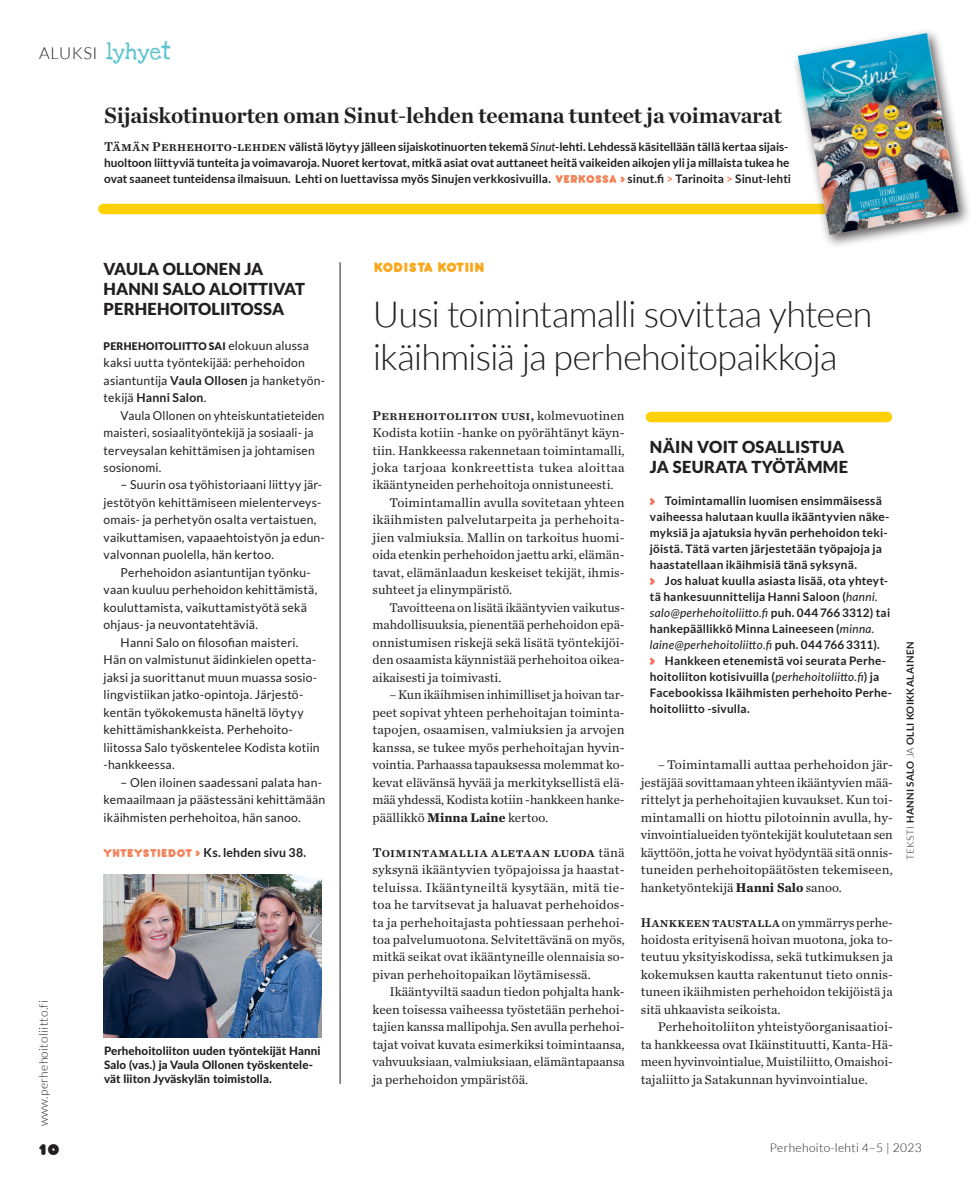
<style>
.page{position:relative;width:978px;height:1191px;background:#fff}
.page>*{position:absolute;margin:0;border:0;box-sizing:border-box;transform-origin:0 0}
.Otsikko_kainalo_LatoLight{font:300 36px "Lato";letter-spacing:-.02em;color:#231f20}
.Pikkuotsikko_nosto_Chr{font:700 22.5px "Chronicle Deck";letter-spacing:-.01em;color:#231f20}
.t1{font:900 22.5px "bubbleboddy";color:#231f20}
.Laatikonotsikko__Lato11_AC{font:900 16.5px/19.8px "Lato";letter-spacing:.01em;color:#231f20}
.Vinjetti1{font:300 16.5px "Lato";letter-spacing:.035em;color:#231f20}
.Huutomerkkiteksti{font:900 15px "bubbleboddy";letter-spacing:.04em;color:#f9a71b}
.Leipis_ei_sis{font:13.35px "Chronicle Text G1 Semi";letter-spacing:.025em;color:#231f20}
.Leipis{font:13.2px/17.5px "Chronicle Text G1";color:#231f20;text-align:justify}
.Leipis_ei_sis-2{font:13.2px/17.4px "Chronicle Text G1";color:#231f20}
.Päätteetön_liehu_ei_sis{font:12.3px/17.4px "Lato";letter-spacing:.015em;color:#231f20}
.Päätteetön_liehu_ei_sis-2{font:12.3px/17.5px "Lato";letter-spacing:.015em;color:#231f20;scale:.96 1}
.Päätteetön_liehu_ei_sis-3{font:700 12.3px "Lato";letter-spacing:.01em;color:#231f20}
.Leipis-2{font:300 12px "Lato";letter-spacing:.03em;color:#231f20}
.Laatikonteksti_bold_7_85_10_65_ei_sis{font:700 11.7px/15.9px "Lato";letter-spacing:.01em;color:#231f20}
.Kuvateksti{font:800 11.55px/14.2px "Lato";letter-spacing:.01em;color:#231f20}
.Päätteetön_liehu_ei_sis-4{font:900 10.5px "Lato";letter-spacing:.015em;color:#231f20}
.Kreditti_pysty_light{font:700 9.9px "Lato";letter-spacing:.035em;color:#231f20}
.s1{font-family:"Love Ya Like A Sister Solid";font-weight:400;color:#5ec5d0}
.s2{font-family:"Chronicle Text G1 Semi";font-weight:400;font-size:13.35px}
.s3{font-weight:500;font-style:italic}
.s4{font-family:"bubbleboddy";font-weight:900;font-size:12.6px;color:#f48259}
.s5{color:#f48259}
.s6{font-weight:400;font-size:12.3px}
.s7{font-weight:700}
.s8{font-family:"Chronicle Text G1";font-size:13.2px}
.s9{font-weight:300}
</style>
<div class="page">
<div style="left:103px;top:204px;width:791px;height:10px;background:#fdd105"></div>
<hr style="left:340px;top:262px;width:1px;height:821px;background:#231f20">
<svg style="left:650px;top:498px;width:5px;height:7px"></svg>
<svg style="left:650px;top:578px;width:5px;height:7px"></svg>
<svg style="left:650px;top:658px;width:5px;height:7px"></svg>
<div style="left:651px;top:412px;width:236px;height:10px;background:#fdd105"></div>
<div style="left:792px;top:27px;width:181px;height:222px;background:#231f20;opacity:.75"></div>
<img style="left:798px;top:33px;width:161px;height:202px">
<img style="left:104px;top:874px;width:218px;height:163px">
<p class="Vinjetti1" style="left:39px;top:44px;width:134px">ALUKSI <span class="s1">lyhyet</span></p>
<p class="Pikkuotsikko_nosto_Chr" style="left:104px;top:97px;width:679px">Sijaiskotinuorten oman Sinut-lehden teemana tunteet ja voimavarat</p>
<p class="Leipis-2" style="left:37px;top:1126px;width:127px;rotate:-90deg">www.perhehoitoliitto.fi</p>
<h2 class="t1" style="left:39px;top:1132px;width:23px">10</h2>
<p class="Laatikonteksti_bold_7_85_10_65_ei_sis" style="left:104px;top:139px;width:688px"><span class="s2">Tämän Perhehoito-lehden</span> välistä löytyy jälleen sijaiskotinuorten tekemä <span class="s3">Sinut</span>-lehti. Lehdessä käsitellään tällä kertaa sijais&shy;huoltoon liittyviä tunteita ja voimavaroja. Nuoret kertovat, mitkä asiat ovat auttaneet heitä vaikeiden aikojen yli ja millaista tukea he ovat saaneet tunteidensa ilmaisuun. Lehti on luettavissa myös Sinujen verkkosivuilla. <span class="s4">VERKOSSA &gt;</span> sinut.fi <span class="s5">&gt;</span> Tarinoita <span class="s5">&gt;</span> Sinut-lehti</p>
<p class="Laatikonotsikko__Lato11_AC" style="left:104px;top:259px;width:161px">VAULA OLLONEN JA</p>
<p class="Laatikonotsikko__Lato11_AC" style="left:104px;top:279px;width:203px">HANNI SALO ALOITTIVAT<br>PERHEHOITOLIITOSSA</p>
<p class="Päätteetön_liehu_ei_sis-4" style="left:104px;top:340px;width:207px">PERHEHOITOLIITTO SAI <span class="s6">elokuun alussa</span></p>
<p class="Päätteetön_liehu_ei_sis" style="left:104px;top:354px;width:223px">kaksi uutta työntekijää: perhehoidon asiantuntija <span class="s7">Vaula Ollosen</span> ja hanketyön&shy;tekijä <span class="s7">Hanni Salon</span>.</p>
<p class="Päätteetön_liehu_ei_sis-2" style="left:104px;top:406px;width:232px;text-indent:17px">Vaula Ollonen on yhteiskuntatieteiden maisteri, sosiaalityöntekijä ja sosiaali- ja terveysalan kehittämisen ja johtamisen sosionomi.</p>
<p class="Päätteetön_liehu_ei_sis" style="left:104px;top:476px;width:223px;text-indent:17px">– Suurin osa työhistoriaani liittyy jär&shy;jestötyön kehittämiseen mielenterveys&shy;omais- ja perhetyön osalta vertaistuen, vaikuttamisen, vapaaehtoistyön ja edun&shy;valvonnan puolella, hän kertoo.</p>
<p class="Päätteetön_liehu_ei_sis" style="left:104px;top:563px;width:215px;text-indent:17px">Perhehoidon asiantuntijan työnku&shy;vaan kuuluu perhehoidon kehittämistä, kouluttamista, vaikuttamistyötä sekä ohjaus- ja neuvontatehtäviä.</p>
<p class="Päätteetön_liehu_ei_sis" style="left:104px;top:633px;width:218px;text-indent:17px">Hanni Salo on filosofian maisteri.<br>Hän on valmistunut äidinkielen opetta&shy;jaksi ja suorittanut muun muassa sosio&shy;lingvistiikan jatko-opintoja. Järjestö&shy;kentän työkokemusta häneltä löytyy kehittämishankkeista. Perhehoito&shy;liitossa Salo työskentelee Kodista kotiin -hankkeessa.</p>
<p class="Päätteetön_liehu_ei_sis" style="left:104px;top:773px;width:223px;text-indent:17px">– Olen iloinen saadessani palata han&shy;kemaailmaan ja päästessäni kehittämään ikäihmisten perhehoitoa, hän sanoo.</p>
<p class="Päätteetön_liehu_ei_sis-3" style="left:104px;top:845px;width:204px"><span class="s4">YHTEYSTIEDOT &gt;</span> Ks. lehden sivu 38.</p>
<p class="Kuvateksti" style="left:104px;top:1043px;width:218px">Perhehoitoliiton uuden työntekijät Hanni<br>Salo (vas.) ja Vaula Ollonen työskentele&shy;vät liiton Jyväskylän toimistolla.</p>
<p class="Huutomerkkiteksti" style="left:374px;top:256px;width:112px">KODISTA KOTIIN</p>
<p class="Otsikko_kainalo_LatoLight" style="left:373px;top:294px;width:501px">Uusi toimintamalli sovittaa yhteen</p>
<p class="Otsikko_kainalo_LatoLight" style="left:373px;top:338px;width:466px">ikäihmisiä ja perhehoitopaikkoja</p>
<p class="Leipis_ei_sis" style="left:372px;top:405px;width:254px">Perhehoitoliiton uusi, <span class="s8">kolmevuotinen</span></p>
<p class="Leipis_ei_sis-2" style="left:372px;top:423px;width:254px">Kodista kotiin -hanke on pyörähtänyt käyn&shy;tiin. Hankkeessa rakennetaan toimintamalli,</p>
<p class="Leipis_ei_sis-2" style="left:372px;top:458px;width:254px">joka tarjoaa konkreettista tukea aloittaa ikääntyneiden perhehoitoja onnistuneesti.</p>
<p class="Leipis" style="left:372px;top:493px;width:254px;text-indent:17px">Toimintamallin avulla sovitetaan yhteen ikäihmisten palvelutarpeita ja perhehoita&shy;jien valmiuksia. Mallin on tarkoitus huomi&shy;oida etenkin perhehoidon jaettu arki, elämän&shy;tavat, elämänlaadun keskeiset tekijät, ihmis&shy;suhteet ja elinympäristö.</p>
<p class="Leipis" style="left:372px;top:598px;width:254px;text-indent:17px">Tavoitteena on lisätä ikääntyvien vaikutus&shy;mahdollisuuksia, pienentää perhehoidon epä&shy;onnistumisen riskejä sekä lisätä työntekijöi&shy;den osaamista käynnistää perhehoitoa oikea&shy;aikaisesti ja toimivasti.</p>
<p class="Leipis" style="left:372px;top:685px;width:254px;text-indent:17px">– Kun ikäihmisen inhimilliset ja hoivan tar&shy;peet sopivat yhteen perhehoitajan toiminta&shy;tapojen, osaamisen, valmiuksien ja arvojen kanssa, se tukee myös perhehoitajan hyvin&shy;vointia. Parhaassa tapauksessa molemmat ko&shy;kevat elävänsä hyvää ja merkityksellistä elä&shy;mää yhdessä, Kodista kotiin -hankkeen hanke&shy;päällikkö <span class="s7">Minna Laine</span> kertoo.</p>
<p class="Leipis_ei_sis" style="left:372px;top:841px;width:254px">Toimintamallia aletaan luoda <span class="s8">tänä</span></p>
<p class="Leipis_ei_sis-2" style="left:372px;top:860px;width:254px;text-align:justify">syksynä ikääntyvien työpajoissa ja haastat&shy;teluissa. Ikääntyneiltä kysytään, mitä tie&shy;toa he tarvitsevat ja haluavat perhehoidos&shy;ta ja perhehoitajasta pohtiessaan perhehoi&shy;toa palvelumuotona. Selvitettävänä on myös, mitkä seikat ovat ikääntyneille olennaisia so&shy;pivan perhehoitopaikan löytämisessä.</p>
<p class="Leipis" style="left:372px;top:982px;width:254px;text-indent:17px">Ikääntyviltä saadun tiedon pohjalta hank&shy;keen toisessa vaiheessa työstetään perhehoi&shy;tajien kanssa mallipohja. Sen avulla perhehoi&shy;tajat voivat kuvata esimerkiksi toimintaansa, vahvuuksiaan, valmiuksiaan, elämäntapaansa ja perhehoidon ympäristöä.</p>
<p class="Laatikonotsikko__Lato11_AC" style="left:650px;top:437px;width:196px">NÄIN VOIT OSALLISTUA</p>
<p class="Laatikonotsikko__Lato11_AC" style="left:650px;top:457px;width:200px">JA SEURATA TYÖTÄMME</p>
<p class="Laatikonteksti_bold_7_85_10_65_ei_sis" style="left:650px;top:492px;width:241px;text-indent:15px">Toimintamallin luomisen ensimmäisessä vaiheessa halutaan kuulla ikääntyvien näke&shy;myksiä ja ajatuksia hyvän perhehoidon teki&shy;jöistä. Tätä varten järjestetään työpajoja ja haastatellaan ikäihmisiä tänä syksynä.</p>
<p class="Laatikonteksti_bold_7_85_10_65_ei_sis" style="left:650px;top:572px;width:242px;text-indent:15px">Jos haluat kuulla asiasta lisää, ota yhteyt&shy;tä hankesuunnittelija Hanni Saloon (<span class="s3">hanni. salo@perhehoitoliitto.fi</span> puh. 0447663312) tai hankepäällikkö Minna Laineeseen (<span class="s3">minna. laine@perhehoitoliitto.fi</span> puh. 044766 3311).</p>
<p class="Laatikonteksti_bold_7_85_10_65_ei_sis" style="left:650px;top:652px;width:244px;text-indent:15px">Hankkeen etenemistä voi seurata Perhe&shy;hoitoliiton kotisivuilla (<span class="s3">perhehoitoliitto.fi</span>) ja Facebookissa Ikäihmisten perhehoito Perhe&shy;hoitoliitto -sivulla.</p>
<p class="Leipis" style="left:641px;top:755px;width:254px;text-indent:17px">– Toimintamalli auttaa perhehoidon jär&shy;jestäjää sovittamaan yhteen ikääntyvien mää&shy;rittelyt ja perhehoitajien kuvaukset. Kun toi&shy;mintamalli on hiottu pilotoinnin avulla, hy&shy;vinvointialueiden työntekijät koulutetaan sen käyttöön, jotta he voivat hyödyntää sitä onnis&shy;tuneiden perhehoitopäätösten tekemiseen, hanketyöntekijä <span class="s7">Hanni Salo</span> sanoo.</p>
<p class="Leipis_ei_sis" style="left:641px;top:911px;width:254px">Hankkeen taustalla <span class="s8">on ymmärrys perhe-</span></p>
<p class="Leipis_ei_sis-2" style="left:641px;top:930px;width:254px;text-align:justify">hoidosta erityisenä hoivan muotona, joka to&shy;teutuu yksityiskodissa, sekä tutkimuksen ja kokemuksen kautta rakentunut tieto onnis&shy;tuneen ikäihmisten perhehoidon tekijöistä ja sitä uhkaavista seikoista.</p>
<p class="Leipis" style="left:641px;top:1017px;width:254px;text-indent:17px">Perhehoitoliiton yhteistyöorganisaatioi&shy;ta hankkeessa ovat Ikäinstituutti, Kanta-Hä&shy;meen hyvinvointialue, Muistiliitto, Omaishoi&shy;tajaliitto ja Satakunnan hyvinvointialue.</p>
<p class="Kreditti_pysty_light" style="left:905px;top:860px;width:220px;rotate:-90deg"><span class="s9">TEKSTI</span> HANNI SALO <span class="s9">JA</span> OLLI KOIKKALAINEN</p>
<p class="Leipis-2" style="left:770px;top:1141px;width:153px">Perhehoito-lehti 4–5 | 2023</p>
</div>
